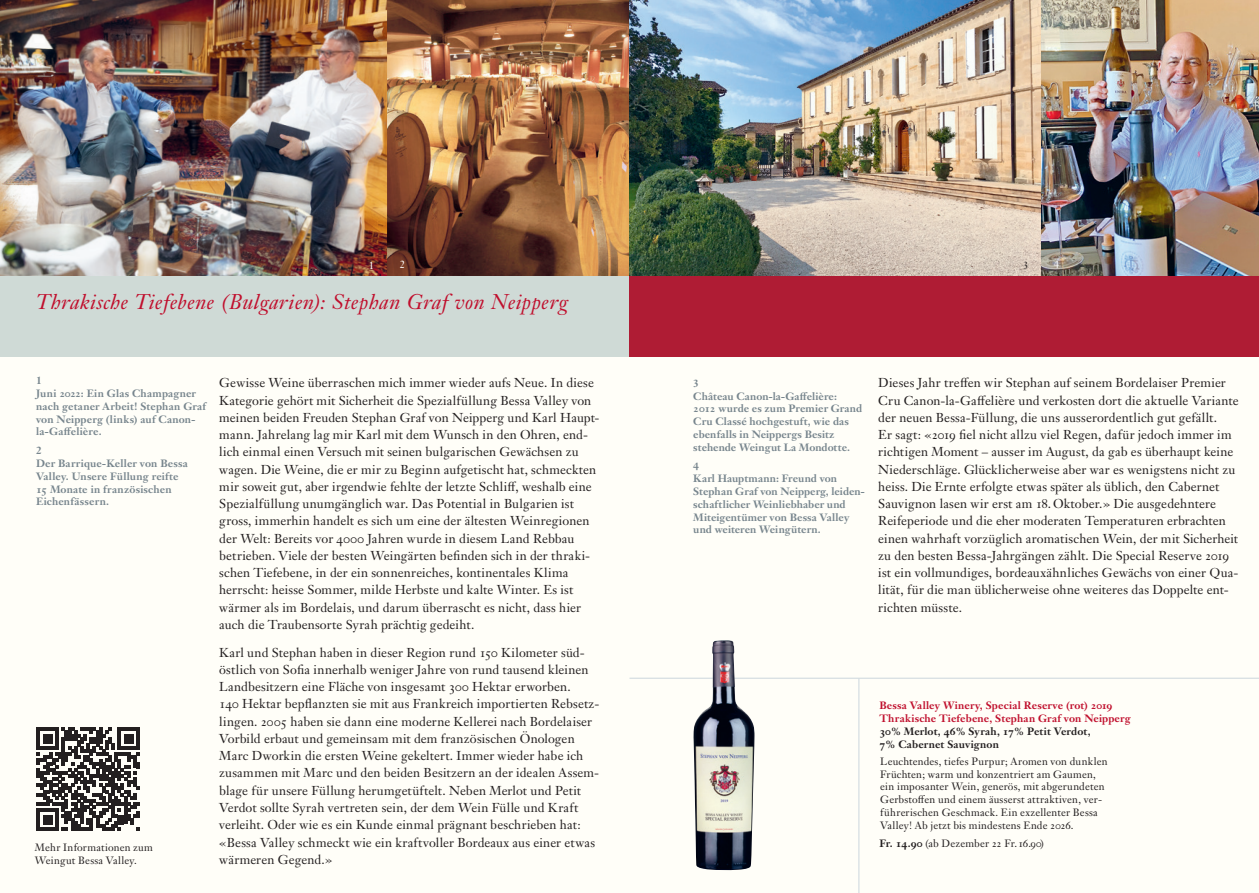
<style>
.page{position:relative;width:1259px;height:893px;background:#fff}
.page>*{position:absolute;margin:0;border:0;box-sizing:border-box;transform-origin:0 0}
.t1{font:italic 21px "Janson Text LT Pro";letter-spacing:.015em;color:#c00f2d}
.t2{font:12.75px/17.2px "Janson Text LT Pro";letter-spacing:.01em;color:#231f20}
.t3{font:700 10.5px/12.8px "Janson Text LT Pro";letter-spacing:.01em;color:#77858d}
.t4{font:10.5px/12.8px "Janson Text LT Pro";letter-spacing:.015em;color:#231f20}
.t5{font:700 10.5px/12.8px "Janson Text LT Pro";letter-spacing:.015em;color:#c00f2d}
.t6{font:700 10.5px/12.8px "Janson Text LT Pro";letter-spacing:.01em;color:#231f20}
.t7{font:10.5px "Janson Text LT Pro";color:#fff}
.s1{font-weight:700}
</style>
<div class="page">
<div style="left:629px;top:0;width:630px;height:893px;background:#fffef8"></div>
<div style="left:0;top:0;width:629px;height:893px;background:#fffef8"></div>
<hr style="left:629px;top:678px;width:630px;height:1px;background:#cbd6dd">
<img style="left:387px;top:0;width:242px;height:276px">
<img style="left:0;top:0;width:387px;height:276px">
<img style="left:629px;top:0;width:412px;height:276px">
<img style="left:1041px;top:0;width:218px;height:276px">
<div style="left:0;top:276px;width:629px;height:81px;background:#cfdad6"></div>
<div style="left:629px;top:276px;width:630px;height:81px;background:#af1c34"></div>
<img style="left:693px;top:640px;width:61px;height:230px">
<hr style="left:858px;top:679px;width:1px;height:214px;background:#cbd6dd">
<svg style="left:37px;top:728px;width:103px;height:102px"></svg>
<p class="t7" style="left:400px;top:258px;width:7px">2</p>
<p class="t7" style="left:1054px;top:258px;width:7px">4</p>
<p class="t7" style="left:369px;top:258px;width:7px">1</p>
<p class="t4" style="left:1023px;top:259px;width:7px">3</p>
<h1 class="t1" style="left:36px;top:289px;width:533px">Thrakische Tiefebene (Bulgarien): Stephan Graf von Neipperg</h1>
<p class="t3" style="left:36px;top:374px;width:171px">1<br>Juni 2022: Ein Glas Champagner nach getaner Arbeit! Stephan Graf von Neipperg (links) auf Canon&shy;la-Gaffelière.</p>
<p class="t3" style="left:36px;top:444px;width:153px">2<br>Der Barrique-Keller von Bessa<br>Valley. Unsere Füllung reifte<br>15 Monate in französischen<br>Eichenfässern.</p>
<p class="t2" style="left:219px;top:374px;width:382px">Gewisse Weine überraschen mich immer wieder aufs Neue. In diese Kategorie gehört mit Sicherheit die Spezialfüllung Bessa Valley von meinen beiden Freuden Stephan Graf von Neipperg und Karl Haupt&shy;mann. Jahrelang lag mir Karl mit dem Wunsch in den Ohren, end&shy;lich einmal einen Versuch mit seinen bulgarischen Gewächsen zu wagen. Die Weine, die er mir zu Beginn aufgetischt hat, schmeckten mir soweit gut, aber irgendwie fehlte der letzte Schliff, weshalb eine Spezialfüllung unumgänglich war. Das Potential in Bulgarien ist gross, immerhin handelt es sich um eine der ältesten Weinregionen der Welt: Bereits vor 4000 Jahren wurde in diesem Land Rebbau betrieben. Viele der besten Weingärten befinden sich in der thraki&shy;schen Tiefebene, in der ein sonnenreiches, kontinentales Klima herrscht: heisse Sommer, milde Herbste und kalte Winter. Es ist wärmer als im Bordelais, und darum überrascht es nicht, dass hier auch die Traubensorte Syrah prächtig gedeiht.</p>
<p class="t2" style="left:219px;top:644px;width:382px">Karl und Stephan haben in dieser Region rund 150 Kilometer süd&shy;östlich von Sofia innerhalb weniger Jahre von rund tausend kleinen Landbesitzern eine Fläche von insgesamt 300 Hektar erworben.<br>140 Hektar bepflanzten sie mit aus Frankreich importierten Rebsetz&shy;lingen. 2005 haben sie dann eine moderne Kellerei nach Bordelaiser Vorbild erbaut und gemeinsam mit dem französischen Önologen Marc Dworkin die ersten Weine gekeltert. Immer wieder habe ich zusammen mit Marc und den beiden Besitzern an der idealen Assem&shy;blage für unsere Füllung herumgetüftelt. Neben Merlot und Petit Verdot sollte Syrah vertreten sein, der dem Wein Fülle und Kraft verleiht. Oder wie es ein Kunde einmal prägnant beschrieben hat: «Bessa Valley schmeckt wie ein kraftvoller Bordeaux aus einer etwas wärmeren Gegend.»</p>
<p class="t2" style="left:878px;top:374px;width:362px">Dieses Jahr treffen wir Stephan auf seinem Bordelaiser Premier Cru Canon-la-Gaffelière und verkosten dort die aktuelle Variante der neuen Bessa-Füllung, die uns ausserordentlich gut gefällt.<br>Er sagt: «2019 fiel nicht allzu viel Regen, dafür jedoch immer im richtigen Moment – ausser im August, da gab es überhaupt keine Niederschläge. Glücklicherweise aber war es wenigstens nicht zu heiss. Die Ernte erfolgte etwas später als üblich, den Cabernet Sauvignon lasen wir erst am 18. Oktober.» Die ausgedehntere Reifeperiode und die eher moderaten Temperaturen erbrachten einen wahrhaft vorzüglich aromatischen Wein, der mit Sicherheit zu den besten Bessa-Jahrgängen zählt. Die Special Reserve 2019 ist ein vollmundiges, bordeauxähnliches Gewächs von einer Qua&shy;lität, für die man üblicherweise ohne weiteres das Doppelte ent&shy;richten müsste.</p>
<p class="t3" style="left:693px;top:377px;width:170px">3<br>Château Canon-la-Gaffelière:<br>2012 wurde es zum Premier Grand<br>Cru Classé hochgestuft, wie das ebenfalls in Neippergs Besitz stehende Weingut La Mondotte.</p>
<p class="t3" style="left:693px;top:460px;width:173px">4<br>Karl Hauptmann: Freund von<br>Stephan Graf von Neipperg, leiden&shy;schaftlicher Weinliebhaber und<br>Miteigentümer von Bessa Valley und weiteren Weingütern.</p>
<p class="t5" style="left:879px;top:699px;width:253px">Bessa Valley Winery, Special Reserve (rot) 2019<br>Thrakische Tiefebene, Stephan Graf von Neipperg</p>
<p class="t6" style="left:879px;top:725px;width:213px">30% Merlot, 46% Syrah, 17% Petit Verdot,<br>7% Cabernet Sauvignon</p>
<p class="t4" style="left:880px;top:755px;width:229px">Leuchtendes, tiefes Purpur; Aromen von dunklen Früchten; warm und konzentriert am Gaumen, ein imposanter Wein, generös, mit abgerundeten Gerbstoffen und einem äusserst attraktiven, ver&shy;führerischen Geschmack. Ein exzellenter Bessa Valley! Ab jetzt bis mindestens Ende 2026.</p>
<p class="t4" style="left:35px;top:840px;width:120px">Mehr Informationen zum</p>
<p class="t4" style="left:879px;top:837px;width:166px"><span class="s1">Fr. 14.90</span> (ab Dezember 22 Fr.16.90)</p>
<p class="t4" style="left:35px;top:854px;width:103px">Weingut Bessa Valley.</p>
</div>
